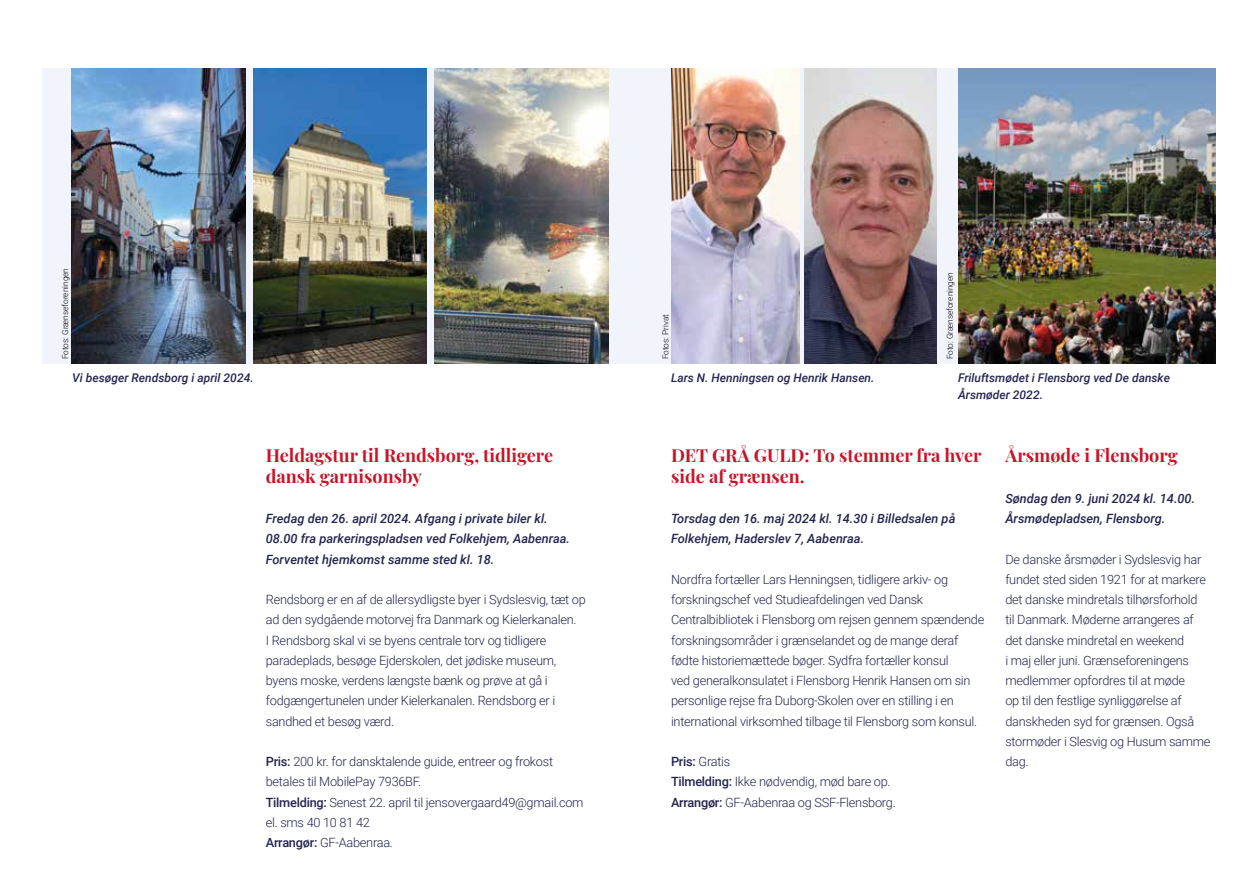
<style>
.page{position:relative;width:1259px;height:893px;background:#fff}
.page>*{position:absolute;margin:0;border:0;box-sizing:border-box;transform-origin:0 0}
.t1{font:700 18px/20.2px "Playfair Display";color:#c61629}
.t2{font:300 12.75px/20.2px "Roboto";letter-spacing:-.02em;color:#23244f}
.t3{font:italic 500 12.75px/20.2px "Roboto";color:#23244f}
.t4{font:italic 500 12px/16.5px "Roboto";color:#23244f}
.t5{font:300 8.25px "Roboto";color:#000}
.s1{font-weight:500}
</style>
<div class="page">
<div style="left:43px;top:68px;width:1173px;height:296px;background:#f2f4fb"></div>
<img style="left:672px;top:68px;width:127px;height:296px">
<img style="left:253px;top:68px;width:174px;height:296px">
<img style="left:435px;top:68px;width:173px;height:296px">
<img style="left:72px;top:68px;width:173px;height:296px">
<img style="left:958px;top:68px;width:257px;height:296px">
<img style="left:805px;top:68px;width:131px;height:296px">
<p class="t5" style="left:59px;top:359px;width:93px;rotate:-90deg">Fotos: Grænseforeningen</p>
<p class="t4" style="left:72px;top:369px;width:183px">Vi besøger Rendsborg i april 2024.</p>
<h1 class="t1" style="left:266px;top:444px;width:289px">Heldagstur til Rendsborg, tidligere dansk garnisonsby</h1>
<p class="t3" style="left:266px;top:508px;width:306px">Fredag den 26. april 2024. Afgang i private biler kl.<br>08.00 fra parkeringspladsen ved Folkehjem, Aabenraa.<br>Forventet hjemkomst samme sted kl. 18.</p>
<p class="t2" style="left:266px;top:589px;width:321px">Rendsborg er en af de allersydligste byer i Sydslesvig, tæt op ad den sydgående motorvej fra Danmark og Kielerkanalen.<br>I Rendsborg skal vi se byens centrale torv og tidligere paradeplads, besøge Ejderskolen, det jødiske museum, byens moske, verdens længste bænk og prøve at gå i fodgængertunelen under Kielerkanalen. Rendsborg er i sandhed et besøg værd.</p>
<p class="t2" style="left:266px;top:751px;width:319px"><span class="s1">Pris:</span> 200 kr. for dansktalende guide, entreer og frokost betales til MobilePay 7936BF.<br><span class="s1">Tilmelding:</span> Senest 22. april til jensovergaard49@gmail.com el. sms 40 10 81 42<br><span class="s1">Arrangør:</span> GF-Aabenraa.</p>
<p class="t5" style="left:659px;top:359px;width:46px;rotate:-90deg">Fotos: Privat</p>
<p class="t4" style="left:671px;top:369px;width:205px">Lars N. Henningsen og Henrik Hansen.</p>
<p class="t5" style="left:944px;top:359px;width:89px;rotate:-90deg">Foto: Grænseforeningen</p>
<p class="t4" style="left:958px;top:369px;width:213px">Friluftsmødet i Flensborg ved De danske<br>Årsmøder 2022.</p>
<h1 class="t1" style="left:671px;top:444px;width:312px">DET GRÅ GULD: To stemmer fra hver side af grænsen.</h1>
<p class="t3" style="left:671px;top:508px;width:286px">Torsdag den 16. maj 2024 kl. 14.30 i Billedsalen på<br>Folkehjem, Haderslev 7, Aabenraa.</p>
<p class="t2" style="left:671px;top:569px;width:315px">Nordfra fortæller Lars Henningsen, tidligere arkiv- og forskningschef ved Studieafdelingen ved Dansk Centralbibliotek i Flensborg om rejsen gennem spændende forskningsområder i grænselandet og de mange deraf fødte historiemættede bøger. Sydfra fortæller konsul<br>ved generalkonsulatet i Flensborg Henrik Hansen om sin personlige rejse fra Duborg-Skolen over en stilling i en international virksomhed tilbage til Flensborg som konsul.</p>
<p class="t2" style="left:671px;top:751px;width:226px"><span class="s1">Pris:</span> Gratis<br><span class="s1">Tilmelding:</span> Ikke nødvendig, mød bare op.<br><span class="s1">Arrangør:</span> GF-Aabenraa og SSF-Flensborg.</p>
<h1 class="t1" style="left:1005px;top:444px;width:174px">Årsmøde i Flensborg</h1>
<p class="t3" style="left:1005px;top:488px;width:191px">Søndag den 9. juni 2024 kl. 14.00.<br>Årsmødepladsen, Flensborg.</p>
<p class="t2" style="left:1005px;top:549px;width:207px">De danske årsmøder i Sydslesvig har fundet sted siden 1921 for at markere det danske mindretals tilhørsforhold<br>til Danmark. Møderne arrangeres af det danske mindretal en weekend<br>i maj eller juni. Grænseforeningens medlemmer opfordres til at møde<br>op til den festlige synliggørelse af danskheden syd for grænsen. Også stormøder i Slesvig og Husum samme dag.</p>
</div>
